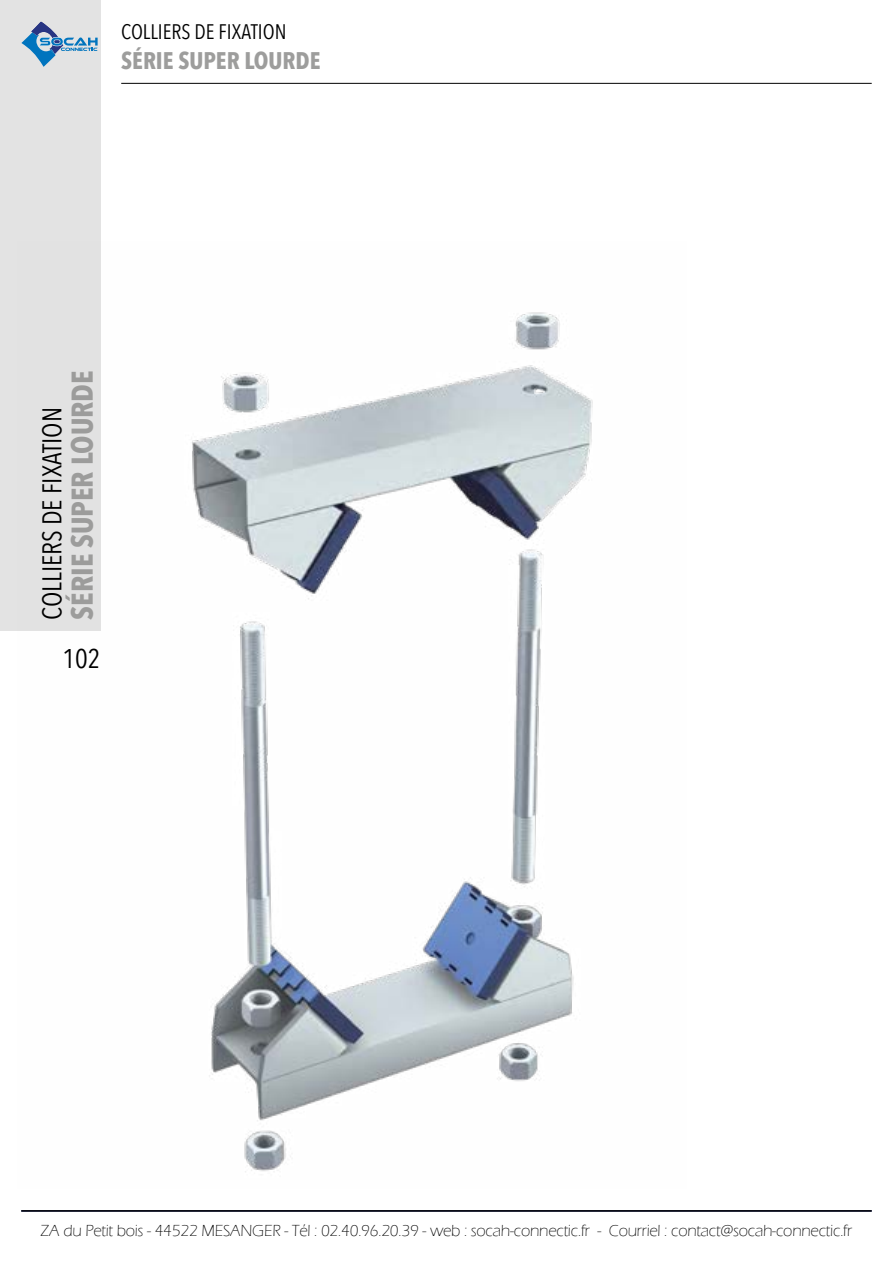
<style>
.page{position:relative;width:893px;height:1263px;background:#fff}
.page>*{position:absolute;margin:0;border:0;box-sizing:border-box;transform-origin:0 0}
.t1{font:700 30px "Avenir Next Condensed";color:#9d9d9c}
.t2{font:27px "Avenir Next Condensed";color:#000}
.t3{font:700 24px "Avenir Next Condensed";color:#9d9d9c}
.t4{font:21px "Avenir Next Condensed";color:#000}
.t5{font:300 16.5px "Eras ITC";letter-spacing:-.015em;color:#000}
</style>
<div class="page">
<div style="left:0;top:0;width:100px;height:630px;background:#e3e3e3"></div>
<svg style="left:21px;top:22px;width:77px;height:45px"></svg>
<hr style="left:121px;top:83px;width:751px;height:1px;background:#000">
<hr style="left:21px;top:1210px;width:851px;height:1px;background:#000">
<img style="left:17px;top:241px;width:576px;height:931px">
<p class="t4" style="left:121px;top:14px;width:167px">COLLIERS DE FIXATION</p>
<h3 class="t3" style="left:121px;top:46px;width:201px">SÉRIE SUPER LOURDE</h3>
<h1 class="t1" style="left:64px;top:620px;width:251px;rotate:-90deg">SÉRIE SUPER LOURDE</h1>
<h2 class="t2" style="left:62px;top:636px;width:40px">102</h2>
<h2 class="t2" style="left:29px;top:620px;width:214px;rotate:-90deg">COLLIERS DE FIXATION</h2>
<p class="t5" style="left:41px;top:1221px;width:813px">ZA du Petit bois - 44522 MESANGER - Tél : 02.40.96.20.39 - web : socah-connectic.fr - Courriel : contact@socah-connectic.fr</p>
</div>
